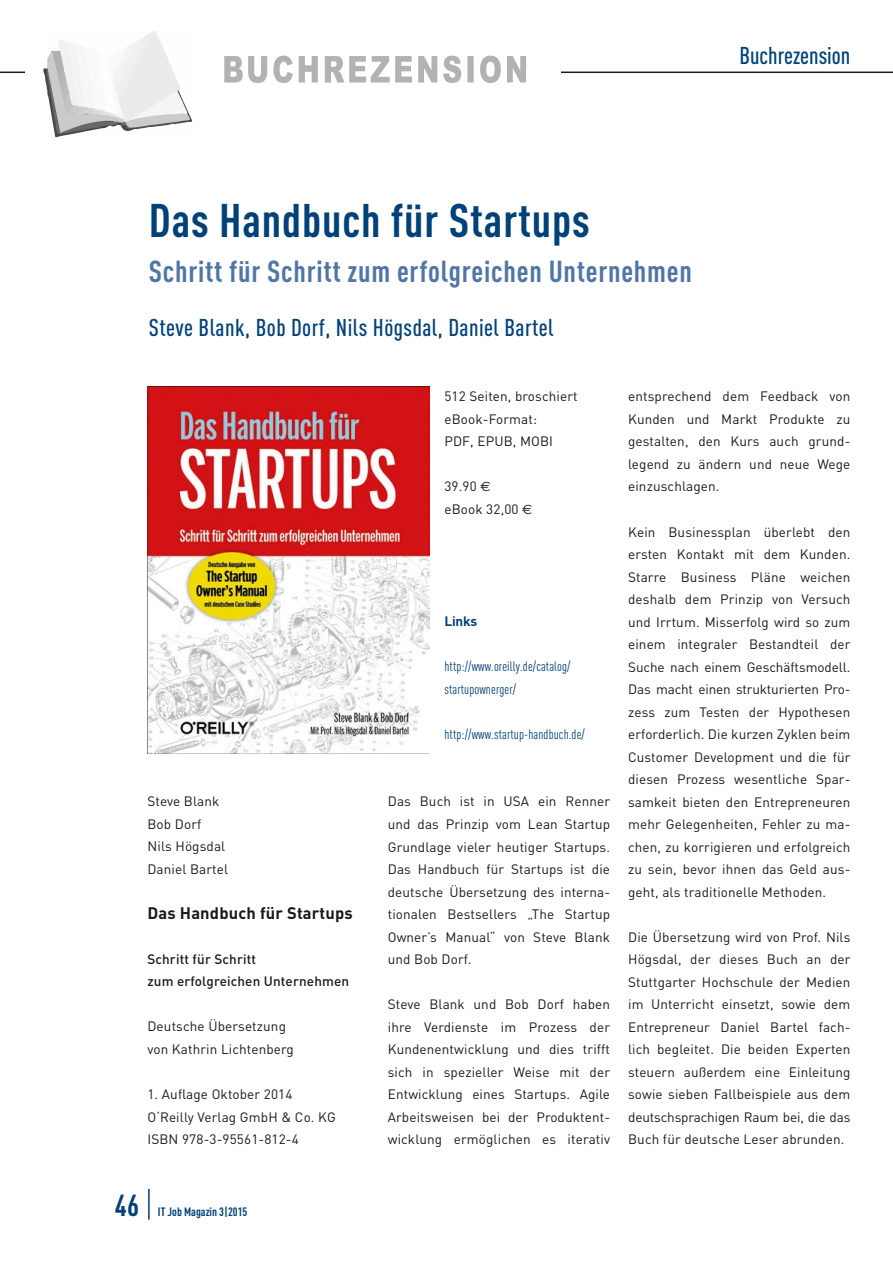
<style>
.page{position:relative;width:893px;height:1263px;background:#fff}
.page>*{position:absolute;margin:0;border:0;box-sizing:border-box;transform-origin:0 0}
.t1{font:700 46.5px "DIN Cond";letter-spacing:.02em;color:#004179}
.t2{font:700 30px "DIN Cond";letter-spacing:.025em;color:#5076a5}
.t3{font:700 30px "DIN Cond";color:#004179}
.t4{font:500 24px "DIN Cond";letter-spacing:.02em;color:#004179}
.t5{font:500 24px "DIN Cond";color:#004179}
.t6{font:700 16.5px "DIN";letter-spacing:.01em;color:#1a1a18}
.t7{font:13.5px/22.5px "DIN";letter-spacing:.01em;color:#1a1a18}
.t8{font:13.5px/22.5px "DIN Cond";letter-spacing:.01em;color:#004179}
.t9{font:500 13.5px/22.5px "DIN";letter-spacing:.01em;color:#1a1a18}
.t10{font:700 13.5px "DIN";letter-spacing:-.01em;color:#004179}
.t11{font:700 12px "DIN Cond";color:#004179}
.s1{font-family:"Euro Sans"}
</style>
<div class="page">
<hr style="left:0;top:72px;width:893px;height:1px;background:#1a1a18">
<hr style="left:148px;top:1189px;width:2px;height:31px;background:#004179">
<img style="left:147px;top:387px;width:282px;height:367px">
<div style="left:26px;top:45px;width:535px;height:70px;background:#fff"></div>
<svg style="left:43px;top:31px;width:150px;height:106px"></svg>
<svg style="left:224px;top:56px;width:302px;height:27px"></svg>
<h3 class="t5" style="left:739px;top:42px;width:112px">Buchrezension</h3>
<h1 class="t1" style="left:149px;top:192px;width:442px">Das Handbuch für Startups</h1>
<h2 class="t2" style="left:149px;top:253px;width:545px">Schritt für Schritt zum erfolgreichen Unternehmen</h2>
<h3 class="t4" style="left:149px;top:313px;width:406px">Steve Blank, Bob Dorf, Nils Högsdal, Daniel Bartel</h3>
<p class="t7" style="left:147px;top:790px;width:82px">Steve Blank<br>Bob Dorf<br>Nils Högsdal<br>Daniel Bartel</p>
<p class="t6" style="left:147px;top:902px;width:207px">Das Handbuch für Startups</p>
<p class="t9" style="left:147px;top:947px;width:203px">Schritt für Schritt<br>zum erfolgreichen Unternehmen</p>
<p class="t7" style="left:147px;top:1015px;width:148px">Deutsche Übersetzung von Kathrin Lichtenberg</p>
<p class="t7" style="left:147px;top:1082px;width:190px">1. Auflage Oktober 2014<br>O‘Reilly Verlag GmbH &amp; Co. KG<br>ISBN 978-3-95561-812-4</p>
<h2 class="t3" style="left:115px;top:1187px;width:26px">46</h2>
<p class="t11" style="left:158px;top:1204px;width:91px">IT Job Magazin 3|2015</p>
<p class="t7" style="left:444px;top:385px;width:135px">512 Seiten, broschiert eBook-Format:<br>PDF, EPUB, MOBI</p>
<p class="t7" style="left:444px;top:475px;width:89px">39.90 <span class="s1">€<br></span>eBook 32,00 <span class="s1">€</span></p>
<p class="t10" style="left:444px;top:613px;width:34px">Links</p>
<p class="t8" style="left:444px;top:655px;width:128px">http://www.oreilly.de/catalog/ startupownerger/</p>
<p class="t8" style="left:444px;top:723px;width:142px">http://www.startup-handbuch.de/</p>
<p class="t7" style="left:388px;top:790px;width:224px;text-align:justify">Das Buch ist in USA ein Renner und das Prinzip vom Lean Startup Grundlage vieler heutiger Startups.<br>Das Handbuch für Startups ist die deutsche Übersetzung des interna&shy;tionalen Bestsellers „The Startup Owner’s Manual“ von Steve Blank und Bob Dorf.</p>
<p class="t7" style="left:388px;top:993px;width:224px;text-align:justify">Steve Blank und Bob Dorf haben ihre Verdienste im Prozess der Kundenentwicklung und dies trifft sich in spezieller Weise mit der Entwicklung eines Startups. Agile Arbeitsweisen bei der Produktent&shy;wicklung ermöglichen es iterativ</p>
<p class="t7" style="left:628px;top:385px;width:224px;text-align:justify">entsprechend dem Feedback von Kunden und Markt Produkte zu gestalten, den Kurs auch grund&shy;legend zu ändern und neue Wege einzuschlagen.</p>
<p class="t7" style="left:628px;top:520px;width:224px;text-align:justify">Kein Businessplan überlebt den ersten Kontakt mit dem Kunden.<br>Starre Business Pläne weichen deshalb dem Prinzip von Versuch und Irrtum. Misserfolg wird so zum einem integraler Bestandteil der Suche nach einem Geschäftsmodell.<br>Das macht einen strukturierten Pro&shy;zess zum Testen der Hypothesen erforderlich. Die kurzen Zyklen beim Customer Development und die für diesen Prozess wesentliche Spar&shy;samkeit bieten den Entrepreneuren mehr Gelegenheiten, Fehler zu ma&shy;chen, zu korrigieren und erfolgreich zu sein, bevor ihnen das Geld aus&shy;geht, als traditionelle Methoden.</p>
<p class="t7" style="left:628px;top:925px;width:224px;text-align:justify">Die Übersetzung wird von Prof. Nils Högsdal, der dieses Buch an der Stuttgarter Hochschule der Medien im Unterricht einsetzt, sowie dem Entrepreneur Daniel Bartel fach&shy;lich begleitet. Die beiden Experten steuern außerdem eine Einleitung sowie sieben Fallbeispiele aus dem deutschsprachigen Raum bei, die das Buch für deutsche Leser abrunden.</p>
</div>
